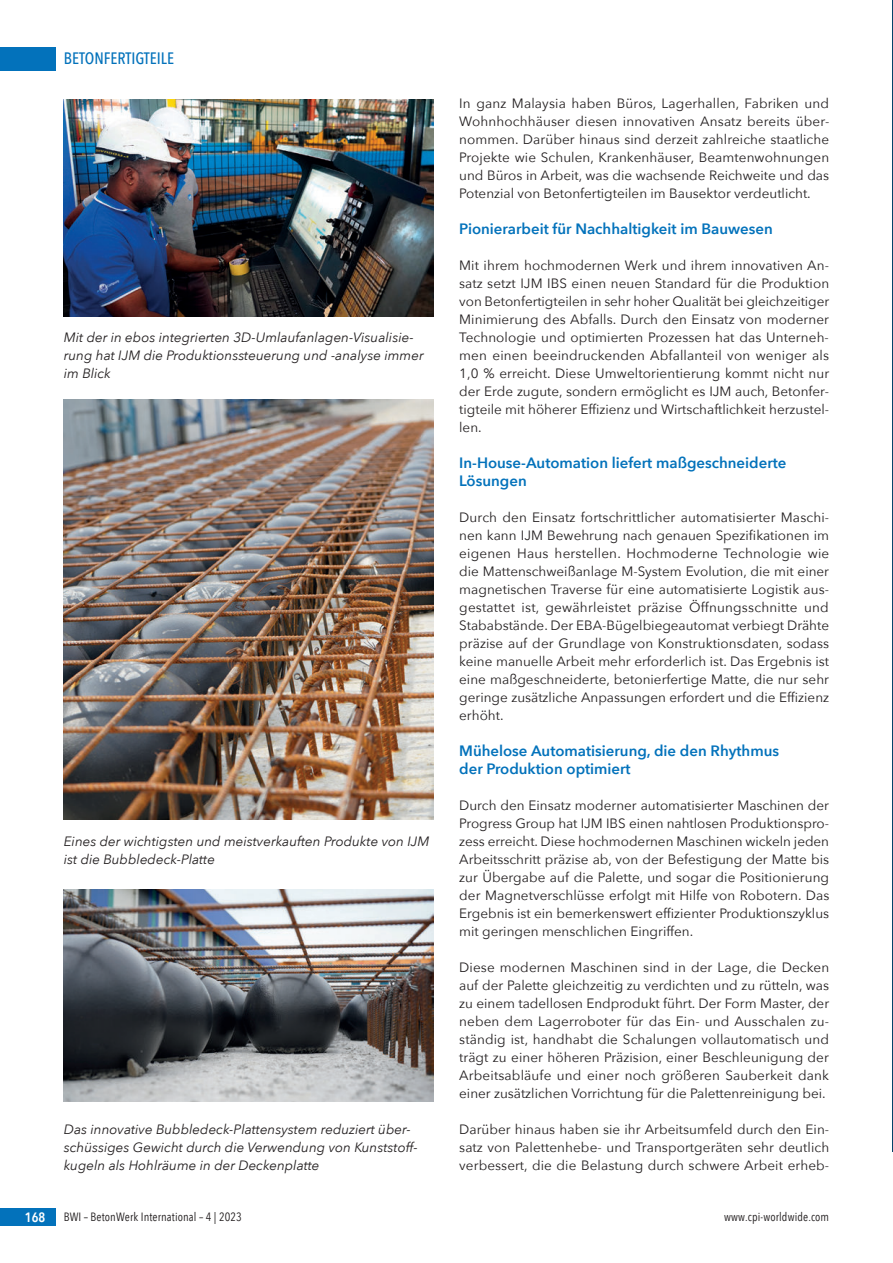
<style>
.page{position:relative;width:893px;height:1263px;background:#fff}
.page>*{position:absolute;margin:0;border:0;box-sizing:border-box;transform-origin:0 0}
.t1{font:500 16.5px "Avenir Next Condensed";color:#0372bb}
.t2{font:600 15px/18px "Avenir Next";color:#0372bb}
.t3{font:13.5px/18px "Avenir Next";color:#231f20;text-align:justify}
.t4{font:italic 13.5px/18px "Avenir Next";color:#231f20}
.t5{font:600 13.5px "Avenir Next Condensed";color:#fff}
.t6{font:12px "Avenir Next Condensed";letter-spacing:.01em;color:#231f20}
</style>
<div class="page">
<div style="left:0;top:47px;width:55px;height:23px;background:#0372bb"></div>
<div style="left:0;top:1208px;width:55px;height:18px;background:#0372bb"></div>
<img style="left:64px;top:100px;width:370px;height:216px">
<img style="left:64px;top:399px;width:370px;height:420px">
<img style="left:64px;top:890px;width:370px;height:212px">
<hr style="left:892px;top:1151px;width:1px;height:112px;background:#e5e8e7">
<hr style="left:892px;top:0;width:1px;height:1151px;background:#06446a">
<p class="t1" style="left:64px;top:49px;width:112px">BETONFERTIGTEILE</p>
<p class="t4" style="left:64px;top:328px;width:361px">Mit der in ebos integrierten 3D-Umlaufanlagen-Visualisie&shy;rung hat IJM die Produktionssteuerung und -analyse immer im Blick</p>
<p class="t4" style="left:64px;top:832px;width:367px">Eines der wichtigsten und meistverkauften Produkte von IJM ist die Bubbledeck-Platte</p>
<p class="t4" style="left:64px;top:1120px;width:355px">Das innovative Bubbledeck-Plattensystem reduziert über&shy;schüssiges Gewicht durch die Verwendung von Kunststoff&shy;kugeln als Hohlräume in der Deckenplatte</p>
<p class="t3" style="left:459px;top:94px;width:372px">In ganz Malaysia haben Büros, Lagerhallen, Fabriken und Wohnhochhäuser diesen innovativen Ansatz bereits über&shy;nommen. Darüber hinaus sind derzeit zahlreiche staatliche Projekte wie Schulen, Krankenhäuser, Beamtenwohnungen und Büros in Arbeit, was die wachsende Reichweite und das Potenzial von Betonfertigteilen im Bausektor verdeutlicht.</p>
<p class="t2" style="left:459px;top:219px;width:315px">Pionierarbeit für Nachhaltigkeit im Bauwesen</p>
<p class="t3" style="left:459px;top:256px;width:372px">Mit ihrem hochmodernen Werk und ihrem innovativen An&shy;satz setzt IJM IBS einen neuen Standard für die Produktion von Betonfertigteilen in sehr hoher Qualität bei gleichzeitiger Minimierung des Abfalls. Durch den Einsatz von moderner Technologie und optimierten Prozessen hat das Unterneh&shy;men einen beeindruckenden Abfallanteil von weniger als 1,0 % erreicht. Diese Umweltorientierung kommt nicht nur der Erde zugute, sondern ermöglicht es IJM auch, Betonfer&shy;tigteile mit höherer Effizienz und Wirtschaftlichkeit herzustel&shy;len.</p>
<p class="t2" style="left:459px;top:453px;width:329px">In-House-Automation liefert maßgeschneiderte<br>Lösungen</p>
<p class="t3" style="left:459px;top:508px;width:372px">Durch den Einsatz fortschrittlicher automatisierter Maschi&shy;nen kann IJM Bewehrung nach genauen Spezifikationen im eigenen Haus herstellen. Hochmoderne Technologie wie die Mattenschweißanlage M-System Evolution, die mit einer magnetischen Traverse für eine automatisierte Logistik aus&shy;gestattet ist, gewährleistet präzise Öffnungsschnitte und Stababstände. Der EBA-Bügelbiegeautomat verbiegt Drähte präzise auf der Grundlage von Konstruktionsdaten, sodass keine manuelle Arbeit mehr erforderlich ist. Das Ergebnis ist eine maßgeschneiderte, betonierfertige Matte, die nur sehr geringe zusätzliche Anpassungen erfordert und die Effizienz erhöht.</p>
<p class="t2" style="left:459px;top:741px;width:321px">Mühelose Automatisierung, die den Rhythmus der Produktion optimiert</p>
<p class="t3" style="left:459px;top:796px;width:372px">Durch den Einsatz moderner automatisierter Maschinen der Progress Group hat IJM IBS einen nahtlosen Produktionspro&shy;zess erreicht. Diese hochmodernen Maschinen wickeln jeden Arbeitsschritt präzise ab, von der Befestigung der Matte bis zur Übergabe auf die Palette, und sogar die Positionierung der Magnetverschlüsse erfolgt mit Hilfe von Robotern. Das Ergebnis ist ein bemerkenswert effizienter Produktionszyklus mit geringen menschlichen Eingriffen.</p>
<p class="t3" style="left:459px;top:958px;width:371px">Diese modernen Maschinen sind in der Lage, die Decken auf der Palette gleichzeitig zu verdichten und zu rütteln, was zu einem tadellosen Endprodukt führt. Der Form Master, der neben dem Lagerroboter für das Ein- und Ausschalen zu&shy;ständig ist, handhabt die Schalungen vollautomatisch und trägt zu einer höheren Präzision, einer Beschleunigung der Arbeitsabläufe und einer noch größeren Sauberkeit dank einer zusätzlichen Vorrichtung für die Palettenreinigung bei.</p>
<p class="t3" style="left:459px;top:1120px;width:372px">Darüber hinaus haben sie ihr Arbeitsumfeld durch den Ein&shy;satz von Palettenhebe- und Transportgeräten sehr deutlich verbessert, die die Belastung durch schwere Arbeit erheb-</p>
<p class="t5" style="left:25px;top:1206px;width:22px">168</p>
<p class="t6" style="left:64px;top:1207px;width:180px">BWI – BetonWerk International – 4 | 2023</p>
<p class="t6" style="left:724px;top:1207px;width:107px">www.cpi-worldwide.com</p>
</div>
